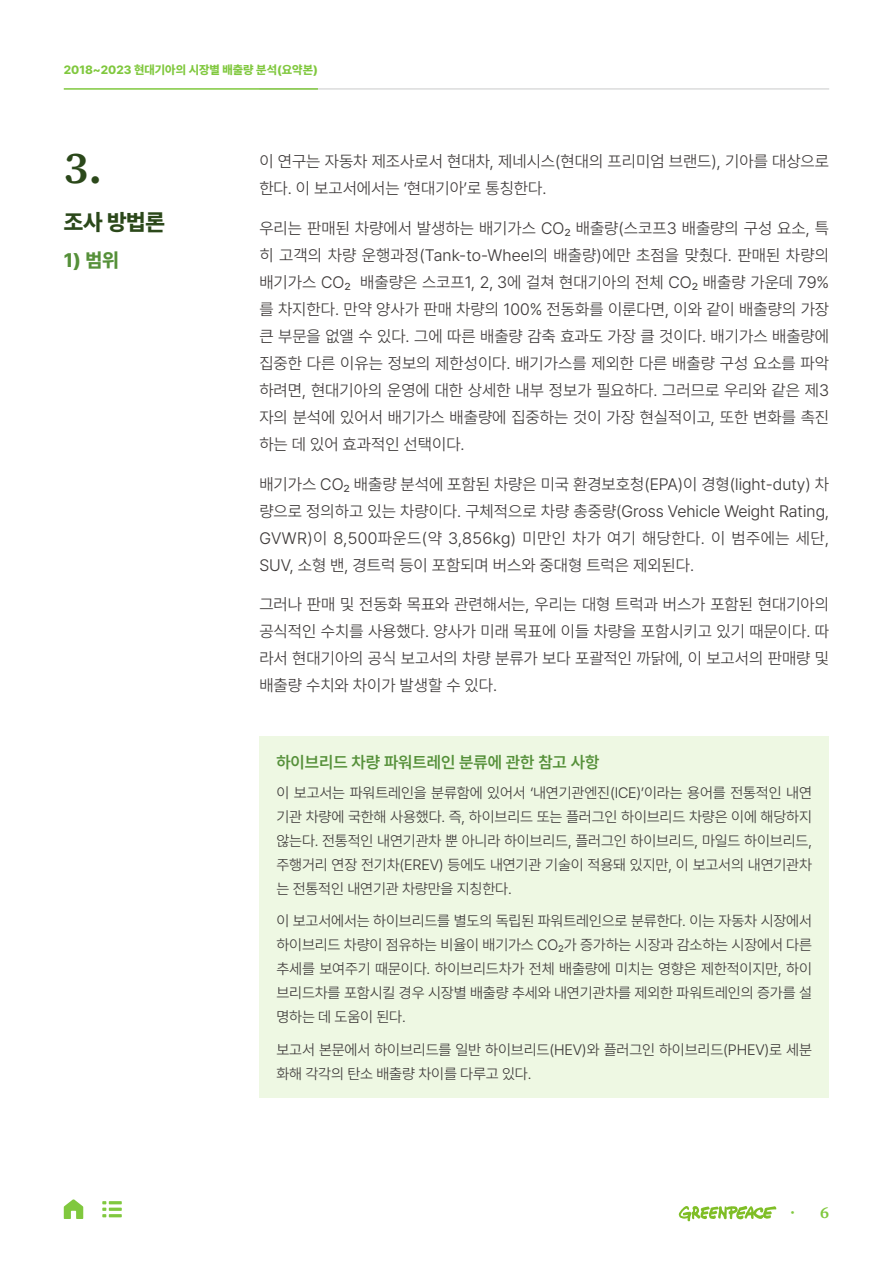
<style>
.page{position:relative;width:893px;height:1263px;background:#fff}
.page>*{position:absolute;margin:0;border:0;box-sizing:border-box;transform-origin:0 0}
.t1{font:600 45px "Source Serif 4";color:#2b481a}
.t2{font:800 22.5px "Pretendard";color:#2b481a}
.t3{font:800 19.5px "Pretendard";color:#559039}
.t4{font:300 16.5px/27px "Pretendard";color:#3e3a39;text-align:justify}
.t5{font:600 16.5px "Pretendard";color:#559039}
.t6{font:600 16.5px "Source Serif 4";color:#80c83e}
.t7{font:300 15px/24px "Pretendard";letter-spacing:-.01em;color:#3e3a39;text-align:justify}
.t8{font:800 12px "Pretendard";color:#80c83e}
</style>
<div class="page">
<hr style="left:259px;top:89px;width:570px;height:1px;background:#c9caca">
<svg style="left:64px;top:1199px;width:19px;height:20px"></svg>
<svg style="left:102px;top:1201px;width:20px;height:16px"></svg>
<hr style="left:64px;top:88px;width:254px;height:2px;background:#80c83e">
<svg style="left:679px;top:1206px;width:97px;height:15px"></svg>
<div style="left:259px;top:736px;width:570px;height:362px;background:#eef8e3"></div>
<p class="t8" style="left:64px;top:61px;width:256px">2018~2023 현대기아의 시장별 배출량 분석(요약본)</p>
<h1 class="t1" style="left:64px;top:138px;width:40px">3.</h1>
<h2 class="t2" style="left:64px;top:206px;width:103px">조사 방법론</h2>
<p class="t3" style="left:64px;top:246px;width:57px">1) 범위</p>
<p class="t4" style="left:259px;top:147px;width:571px">이 연구는 자동차 제조사로서 현대차, 제네시스(현대의 프리미엄 브랜드), 기아를 대상으로 한다. 이 보고서에서는 ‘현대기아’로 통칭한다.</p>
<p class="t4" style="left:259px;top:214px;width:571px">우리는 판매된 차량에서 발생하는 배기가스 CO₂ 배출량(스코프3 배출량의 구성 요소, 특 히 고객의 차량 운행과정(Tank-to-Wheel의 배출량)에만 초점을 맞췄다. 판매된 차량의 배기가스 CO₂ 배출량은 스코프1, 2, 3에 걸쳐 현대기아의 전체 CO₂ 배출량 가운데 79% 를 차지한다. 만약 양사가 판매 차량의 100% 전동화를 이룬다면, 이와 같이 배출량의 가장 큰 부문을 없앨 수 있다. 그에 따른 배출량 감축 효과도 가장 클 것이다. 배기가스 배출량에 집중한 다른 이유는 정보의 제한성이다. 배기가스를 제외한 다른 배출량 구성 요소를 파악 하려면, 현대기아의 운영에 대한 상세한 내부 정보가 필요하다. 그러므로 우리와 같은 제3 자의 분석에 있어서 배기가스 배출량에 집중하는 것이 가장 현실적이고, 또한 변화를 촉진 하는 데 있어 효과적인 선택이다.</p>
<p class="t4" style="left:259px;top:470px;width:571px">배기가스 CO₂ 배출량 분석에 포함된 차량은 미국 환경보호청(EPA)이 경형(light-duty) 차 량으로 정의하고 있는 차량이다. 구체적으로 차량 총중량(Gross Vehicle Weight Rating, GVWR)이 8,500파운드(약 3,856kg) 미만인 차가 여기 해당한다. 이 범주에는 세단, SUV, 소형 밴, 경트럭 등이 포함되며 버스와 중대형 트럭은 제외된다.</p>
<p class="t4" style="left:259px;top:591px;width:571px">그러나 판매 및 전동화 목표와 관련해서는, 우리는 대형 트럭과 버스가 포함된 현대기아의 공식적인 수치를 사용했다. 양사가 미래 목표에 이들 차량을 포함시키고 있기 때문이다. 따 라서 현대기아의 공식 보고서의 차량 분류가 보다 포괄적인 까닭에, 이 보고서의 판매량 및 배출량 수치와 차이가 발생할 수 있다.</p>
<p class="t5" style="left:276px;top:750px;width:324px">하이브리드 차량 파워트레인 분류에 관한 참고 사항</p>
<p class="t7" style="left:276px;top:780px;width:537px">이 보고서는 파워트레인을 분류함에 있어서 ‘내연기관엔진(ICE)’이라는 용어를 전통적인 내연 기관 차량에 국한해 사용했다. 즉, 하이브리드 또는 플러그인 하이브리드 차량은 이에 해당하지 않는다. 전통적인 내연기관차 뿐 아니라 하이브리드, 플러그인 하이브리드, 마일드 하이브리드, 주행거리 연장 전기차(EREV) 등에도 내연기관 기술이 적용돼 있지만, 이 보고서의 내연기관차 는 전통적인 내연기관 차량만을 지칭한다.</p>
<p class="t7" style="left:276px;top:908px;width:537px">이 보고서에서는 하이브리드를 별도의 독립된 파워트레인으로 분류한다. 이는 자동차 시장에서 하이브리드 차량이 점유하는 비율이 배기가스 CO₂가 증가하는 시장과 감소하는 시장에서 다른 추세를 보여주기 때문이다. 하이브리드차가 전체 배출량에 미치는 영향은 제한적이지만, 하이 브리드차를 포함시킬 경우 시장별 배출량 추세와 내연기관차를 제외한 파워트레인의 증가를 설 명하는 데 도움이 된다.</p>
<p class="t7" style="left:276px;top:1037px;width:537px">보고서 본문에서 하이브리드를 일반 하이브리드(HEV)와 플러그인 하이브리드(PHEV)로 세분 화해 각각의 탄소 배출량 차이를 다루고 있다.</p>
<p class="t6" style="left:790px;top:1201px;width:41px">· 6</p>
</div>
